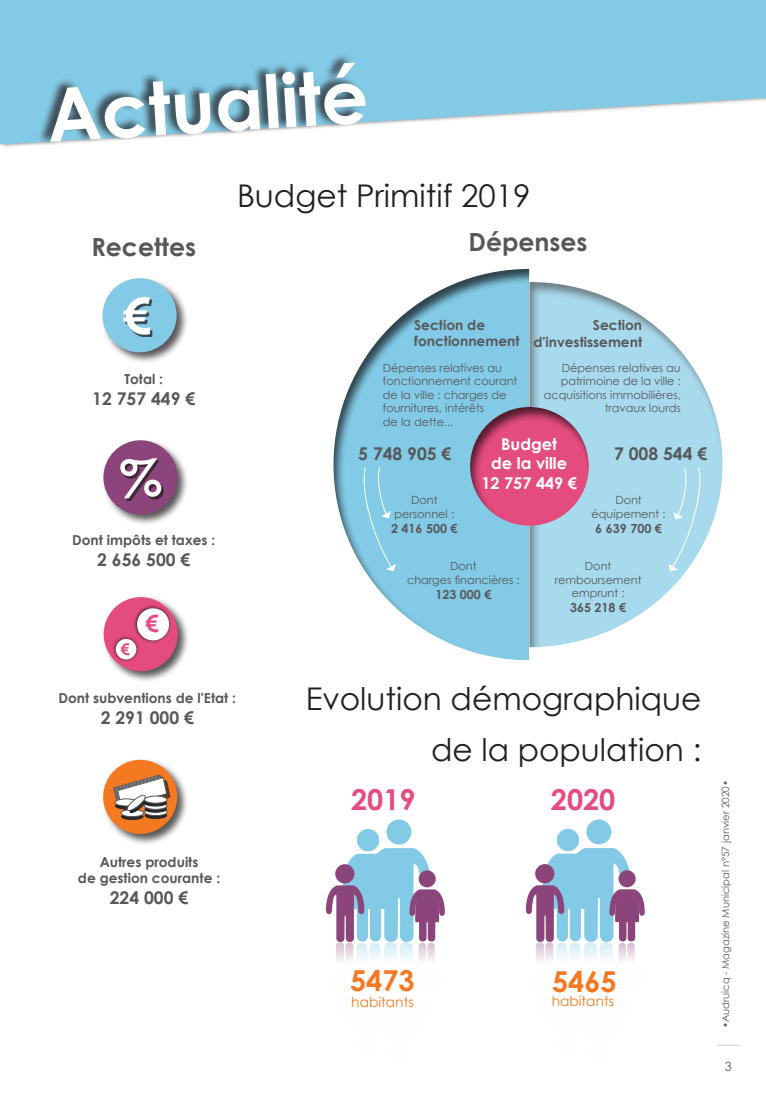
<style>
.page{position:relative;width:766px;height:1110px;background:#fff}
.page>*{position:absolute;margin:0;border:0;box-sizing:border-box;transform-origin:0 0}
.t1{font:700 73.75px "Century Gothic";color:#fff}
.t2{font:700 50px "Century Gothic";color:#fff}
.t3{font:31.25px "Century Gothic";color:#231f20}
.t4{font:700 28.75px "Century Gothic";color:#f47921}
.t5{font:700 28.75px "Century Gothic";color:#e54c7e}
.t6{font:700 25px "Century Gothic";color:#57585a}
.t7{font:700 23.75px "Century Gothic";color:#e54c7e}
.t8{font:700 17.5px "Century Gothic";color:#57585a}
.t9{font:700 16.25px/19.5px "Century Gothic";color:#fff;text-align:center}
.t10{font:700 16.25px "Century Gothic";color:#e54c7e}
.t11{font:700 13.75px "Century Gothic";color:#57585a}
.t12{font:13.75px "Century Gothic";color:#f47921}
.t13{font:700 12.5px "Century Gothic";color:#57585a}
.t14{font:12.5px "Century Gothic";color:#57585a}
.t15{font:11.25px/13.5px "Century Gothic";color:#57585a}
.t16{font:10px "Century Gothic";color:#57585a}
</style>
<div class="page">
<svg style="left:0;top:0;width:765px;height:144px;fill:#83cae6"></svg>
<div style="left:37px;top:53px;width:328px;height:93px;background:#231f20;opacity:.75"></div>
<div style="left:101px;top:276px;width:87px;height:88px;background:#231f20;opacity:.75"></div>
<div style="left:102px;top:278px;width:74px;height:74px;background:#83cae6;border-radius:50%"></div>
<div style="left:125px;top:299px;width:27px;height:38px;background:#231f20;opacity:.75"></div>
<div style="left:101px;top:438px;width:88px;height:88px;background:#231f20;opacity:.75"></div>
<div style="left:103px;top:440px;width:74px;height:74px;background:#8c457b;border-radius:50%"></div>
<div style="left:123px;top:460px;width:41px;height:41px;background:#231f20;opacity:.75"></div>
<div style="left:102px;top:595px;width:87px;height:87px;background:#231f20;opacity:.75"></div>
<div style="left:104px;top:597px;width:74px;height:74px;background:#e54c7e;border-radius:50%"></div>
<svg style="left:133px;top:604px;width:40px;height:39px"></svg>
<div style="left:137px;top:608px;width:32px;height:32px;background:#fff;border-radius:50%"></div>
<svg style="left:112px;top:635px;width:28px;height:28px"></svg>
<div style="left:116px;top:638px;width:20px;height:21px;background:#fff;border-radius:50%"></div>
<div style="left:101px;top:757px;width:88px;height:88px;background:#231f20;opacity:.75"></div>
<div style="left:103px;top:759px;width:74px;height:74px;background:#f47921;border-radius:50%"></div>
<div style="left:119px;top:779px;width:51px;height:31px;background:#231f20;opacity:.75"></div>
<div style="left:142px;top:809px;width:25px;height:10px;background:#231f20;opacity:.75"></div>
<div style="left:119px;top:810px;width:25px;height:10px;background:#231f20;opacity:.75"></div>
<svg style="left:113px;top:774px;width:54px;height:43px"></svg>
<div style="left:142px;top:797px;width:25px;height:10px;background:#231f20;opacity:.75"></div>
<div style="left:144px;top:795px;width:23px;height:7px;background:#fff;border-radius:50%"></div>
<div style="left:144px;top:795px;width:23px;height:8px;border:1px solid #57585a;border-radius:50%"></div>
<div style="left:331px;top:267px;width:199px;height:394px;background:#231f20;opacity:.75"></div>
<div style="left:528px;top:281px;width:195px;height:366px;background:#231f20;opacity:.75"></div>
<div style="left:468px;top:405px;width:121px;height:121px;background:#231f20;opacity:.75"></div>
<svg style="left:359px;top:466px;width:36px;height:105px;background:#8acce6"></svg>
<svg style="left:668px;top:466px;width:36px;height:105px;background:#b2deef"></svg>
<div style="left:357px;top:828px;width:22px;height:23px;background:#83cae6;border-radius:50%"></div>
<div style="left:386px;top:819px;width:25px;height:25px;background:#83cae6;border-radius:50%"></div>
<svg style="left:326px;top:848px;width:118px;height:113px"></svg>
<div style="left:556px;top:828px;width:23px;height:22px;background:#83cae6;border-radius:50%"></div>
<div style="left:586px;top:819px;width:25px;height:25px;background:#83cae6;border-radius:50%"></div>
<svg style="left:525px;top:848px;width:119px;height:113px"></svg>
<p class="t1" style="left:43px;top:61px;width:323px;rotate:-4deg">Actualité</p>
<p class="t6" style="left:91px;top:227px;width:106px">Recettes</p>
<p class="t3" style="left:237px;top:173px;width:295px">Budget Primitif 2019</p>
<p class="t6" style="left:468px;top:223px;width:120px">Dépenses</p>
<p class="t2" style="left:123px;top:277px;width:30px">€</p>
<p class="t11" style="left:124px;top:369px;width:40px">Total :</p>
<p class="t8" style="left:92px;top:385px;width:104px">12 757 449 €</p>
<p class="t2" style="left:119px;top:439px;width:44px">%</p>
<p class="t11" style="left:72px;top:529px;width:144px">Dont impôts et taxes :</p>
<p class="t8" style="left:97px;top:546px;width:95px">2 656 500 €</p>
<p class="t10" style="left:121px;top:636px;width:11px">€</p>
<p class="t7" style="left:145px;top:605px;width:15px">€</p>
<p class="t11" style="left:58px;top:687px;width:179px">Dont subventions de l'Etat :</p>
<p class="t8" style="left:101px;top:704px;width:95px">2 291 000 €</p>
<p class="t11" style="left:100px;top:851px;width:100px">Autres produits</p>
<p class="t11" style="left:78px;top:867px;width:144px">de gestion courante :</p>
<p class="t8" style="left:110px;top:884px;width:80px">224 000 €</p>
<p class="t11" style="left:414px;top:314px;width:72px">Section de</p>
<p class="t11" style="left:414px;top:331px;width:107px">fonctionnement</p>
<p class="t15" style="left:383px;top:360px;width:136px">Dépenses relatives au fonctionnement courant de la ville : charges de fournitures, intérêts</p>
<p class="t15" style="left:383px;top:414px;width:72px">de la dette...</p>
<p class="t8" style="left:358px;top:440px;width:95px">5 748 905 €</p>
<p class="t15" style="left:411px;top:493px;width:28px">Dont</p>
<p class="t15" style="left:394px;top:507px;width:61px">personnel :</p>
<p class="t13" style="left:391px;top:518px;width:68px">2 416 500 €</p>
<p class="t15" style="left:450px;top:559px;width:28px">Dont</p>
<p class="t15" style="left:407px;top:572px;width:114px">charges financières :</p>
<p class="t13" style="left:435px;top:584px;width:58px">123 000 €</p>
<p class="t11" style="left:592px;top:314px;width:51px">Section</p>
<p class="t11" style="left:533px;top:331px;width:110px">d'investissement</p>
<p class="t15" style="left:544px;top:360px;width:138px;text-align:right">Dépenses relatives au patrimoine de la ville : acquisitions immobilières, travaux lourds</p>
<p class="t8" style="left:614px;top:440px;width:95px">7 008 544 €</p>
<p class="t15" style="left:615px;top:493px;width:28px">Dont</p>
<p class="t15" style="left:591px;top:507px;width:75px">équipement :</p>
<p class="t13" style="left:595px;top:518px;width:68px">6 639 700 €</p>
<p class="t15" style="left:584px;top:559px;width:28px">Dont</p>
<p class="t15" style="left:554px;top:572px;width:88px;text-align:center">remboursement emprunt :</p>
<p class="t13" style="left:570px;top:598px;width:57px">365 218 €</p>
<p class="t9" style="left:491px;top:433px;width:78px">Budget de la ville</p>
<p class="t9" style="left:481px;top:472px;width:97px">12 757 449 €</p>
<p class="t3" style="left:305px;top:676px;width:397px">Evolution démographique</p>
<p class="t3" style="left:431px;top:727px;width:272px">de la population :</p>
<p class="t5" style="left:351px;top:777px;width:66px">2019</p>
<p class="t5" style="left:550px;top:777px;width:66px">2020</p>
<p class="t4" style="left:350px;top:958px;width:66px">5473</p>
<p class="t12" style="left:351px;top:991px;width:64px">habitants</p>
<p class="t4" style="left:552px;top:959px;width:66px">5465</p>
<p class="t12" style="left:551px;top:990px;width:64px">habitants</p>
<p class="t16" style="left:718px;top:1028px;width:250px;rotate:-90deg">•Audruicq - Magazine Municipal n°57 janvier 2020•</p>
<p class="t14" style="left:724px;top:1057px;width:8px">3</p>
</div>
